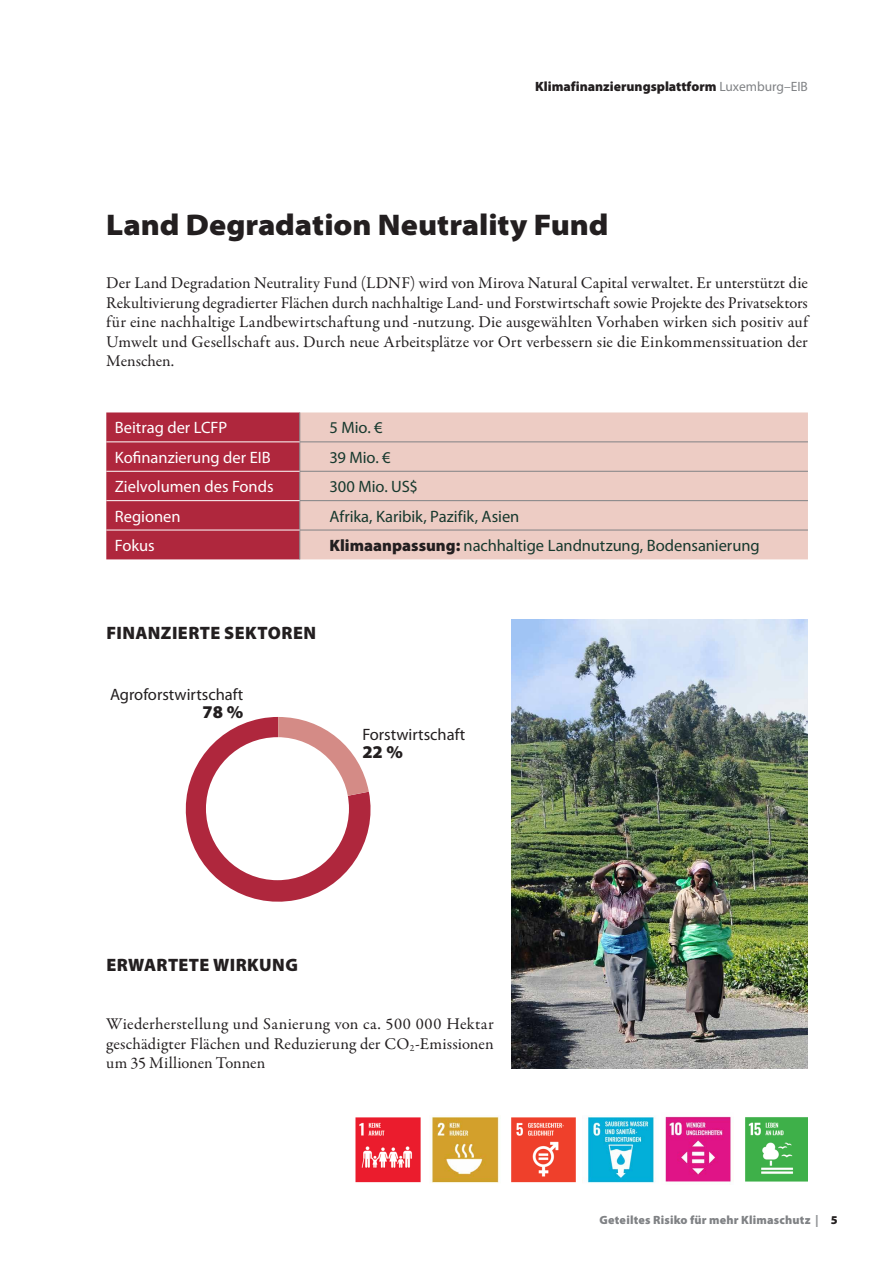
<style>
.page{position:relative;width:893px;height:1263px;background:#fff}
.page>*{position:absolute;margin:0;border:0;box-sizing:border-box;transform-origin:0 0}
._03_Titres{font:900 semi-expanded 30px "Myriad Pro";color:#231f20}
._05_TITRE_GRAPH{font:900 18px "Myriad Pro";letter-spacing:.02em;color:#231f20}
._04_TXT_COURANT_EN{font:16.5px/19.5px "Garamond Premr Pro";color:#231f20;text-align:justify}
.BOX{font:16.5px "Myriad Pro";letter-spacing:-.005em;color:#17392e}
.t1{font:16.5px "Myriad Pro";color:#fff}
.t2{font:16.5px "Myriad Pro";color:#231f20}
.t3{font:900 13.5px "Myriad Pro";color:#231f20}
.t4{font:900 12px "Myriad Pro";letter-spacing:.015em;color:#808285}
.s1{font-weight:400;color:#808285}
.s2{font-weight:900;color:#231f20}
.s3{color:#939598}
.s4{color:#231f20}
</style>
<div class="page">
<div style="left:301px;top:412px;width:507px;height:147px;background:#edccc4"></div>
<hr style="left:300px;top:442px;width:508px;height:1px;background:#808285">
<hr style="left:300px;top:471px;width:508px;height:1px;background:#808285">
<hr style="left:300px;top:500px;width:508px;height:1px;background:#808285">
<hr style="left:300px;top:530px;width:508px;height:1px;background:#808285">
<div style="left:106px;top:412px;width:195px;height:147px;background:#af273d"></div>
<hr style="left:106px;top:442px;width:194px;height:1px;background:#fff">
<hr style="left:106px;top:471px;width:194px;height:1px;background:#fff">
<hr style="left:106px;top:500px;width:194px;height:1px;background:#fff">
<hr style="left:106px;top:530px;width:194px;height:1px;background:#fff">
<svg style="left:185px;top:717px;width:186px;height:185px"></svg>
<div style="left:206px;top:737px;width:143px;height:143px;background:#fff;border-radius:50%"></div>
<img style="left:512px;top:620px;width:296px;height:448px">
<img style="left:587px;top:1116px;width:69px;height:67px">
<img style="left:665px;top:1116px;width:66px;height:66px">
<img style="left:745px;top:1117px;width:63px;height:65px">
<img style="left:511px;top:1117px;width:65px;height:66px">
<img style="left:431px;top:1117px;width:68px;height:66px">
<img style="left:355px;top:1117px;width:66px;height:66px">
<p class="t3" style="left:535px;top:79px;width:274px">Klimafinanzierungsplattform <span class="s1">Luxemburg–EIB</span></p>
<p class="_03_Titres" style="left:106px;top:208px;width:504px">Land Degradation Neutrality Fund</p>
<p class="_04_TXT_COURANT_EN" style="left:106px;top:274px;width:703px">Der Land Degradation Neutrality Fund (LDNF) wird von Mirova Natural Capital verwaltet. Er unterstützt die Rekultivierung degradierter Flächen durch nachhaltige Land- und Forstwirtschaft sowie Projekte des Privatsektors für eine nachhaltige Landbewirtschaftung und -nutzung. Die ausgewählten Vorhaben wirken sich positiv auf Umwelt und Gesellschaft aus. Durch neue Arbeitsplätze vor Ort verbessern sie die Einkommenssituation der Menschen.</p>
<p class="t1" style="left:115px;top:419px;width:114px">Beitrag der LCFP</p>
<p class="BOX" style="left:330px;top:419px;width:55px">5 Mio. €</p>
<p class="t1" style="left:115px;top:448px;width:157px">Kofinanzierung der EIB</p>
<p class="BOX" style="left:330px;top:448px;width:63px">39 Mio. €</p>
<p class="t1" style="left:115px;top:478px;width:160px">Zielvolumen des Fonds</p>
<p class="BOX" style="left:330px;top:478px;width:90px">300 Mio. US$</p>
<p class="t1" style="left:115px;top:507px;width:67px">Regionen</p>
<p class="BOX" style="left:330px;top:507px;width:191px">Afrika, Karibik, Pazifik, Asien</p>
<p class="t1" style="left:115px;top:536px;width:42px">Fokus</p>
<p class="BOX" style="left:330px;top:536px;width:432px"><span class="s2">Klimaanpassung:</span> nachhaltige Landnutzung, Bodensanierung</p>
<p class="_05_TITRE_GRAPH" style="left:106px;top:623px;width:211px">FINANZIERTE SEKTOREN</p>
<p class="t2" style="left:110px;top:685px;width:135px">Agroforstwirtschaft</p>
<p class="_05_TITRE_GRAPH" style="left:203px;top:702px;width:42px">78 %</p>
<p class="t2" style="left:362px;top:725px;width:104px">Forstwirtschaft</p>
<p class="_05_TITRE_GRAPH" style="left:362px;top:741px;width:42px">22 %</p>
<p class="_05_TITRE_GRAPH" style="left:106px;top:954px;width:193px">ERWARTETE WIRKUNG</p>
<p class="_04_TXT_COURANT_EN" style="left:106px;top:1015px;width:389px">Wiederherstellung und Sanierung von ca. 500 000 Hektar geschädigter Flächen und Reduzierung der CO<sub>2</sub>-Emissionen um 35 Millionen Tonnen</p>
<p class="t4" style="left:599px;top:1213px;width:240px">Geteiltes Risiko für mehr Klimaschutz <span class="s3">|</span> <span class="s4">5</span></p>
</div>
